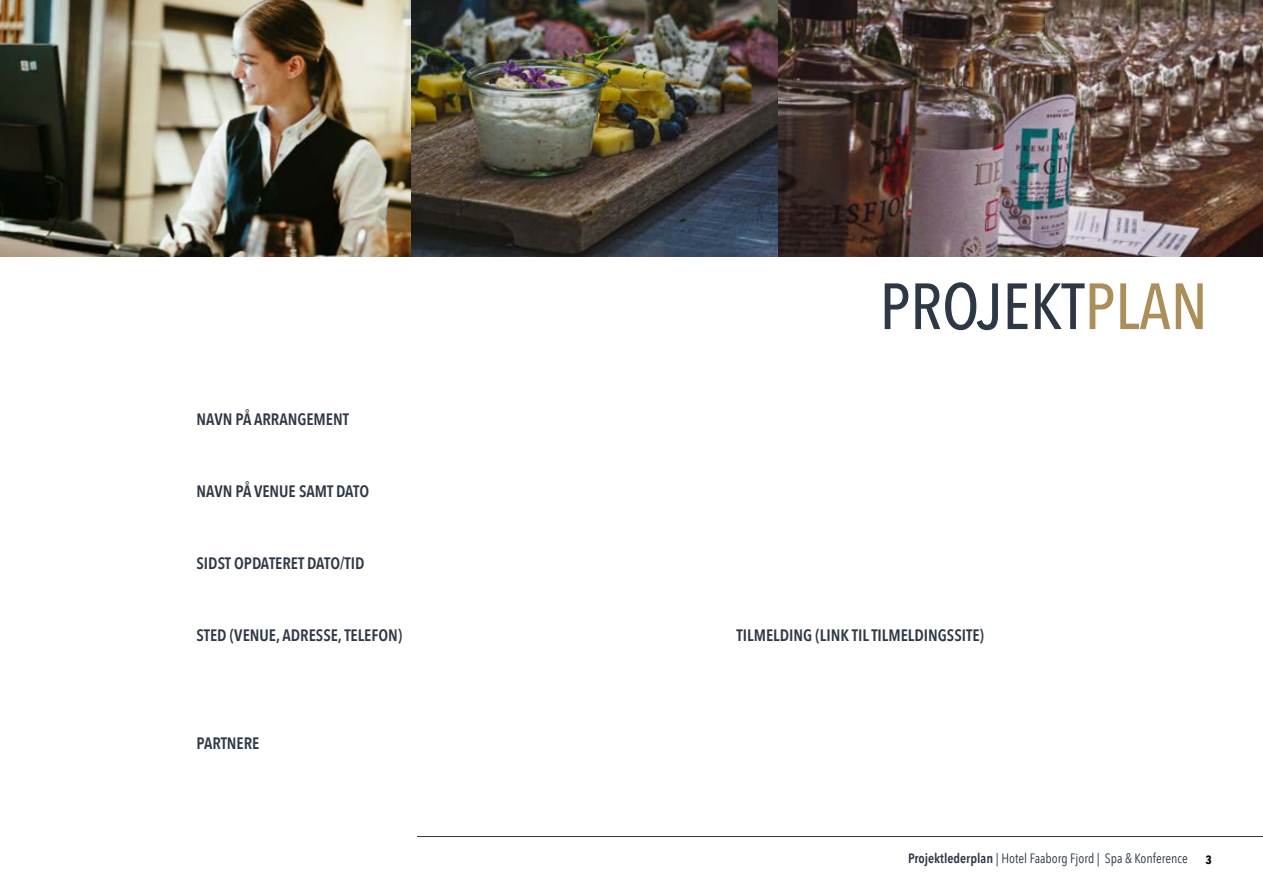
<style>
.page{position:relative;width:1263px;height:893px;background:#fff}
.page>*{position:absolute;margin:0;border:0;box-sizing:border-box;transform-origin:0 0}
.t1{font:500 64.5px "Avenir Next Condensed";color:#2e3845}
.t2{font:600 16.5px "Avenir Next Condensed";color:#2e3845}
.t3{font:13.5px "Avenir Next Condensed";color:#2e3845}
.t4{font:700 12px "Avenir Next Condensed";color:#000}
.s1{color:#ab8e59}
.s2{font-weight:600}
</style>
<div class="page">
<hr style="left:417px;top:836px;width:846px;height:1px;background:#2e3845">
<img style="left:0;top:0;width:1263px;height:257px">
<p class="t2" style="left:196px;top:405px;width:154px">NAVN PÅ ARRANGEMENT</p>
<p class="t2" style="left:196px;top:477px;width:174px">NAVN PÅ VENUE SAMT DATO</p>
<p class="t2" style="left:196px;top:549px;width:169px">SIDST OPDATERET DATO/TID</p>
<h1 class="t1" style="left:880px;top:267px;width:329px">PROJEKT<span class="s1">PLAN</span></h1>
<p class="t2" style="left:196px;top:621px;width:207px">STED (VENUE, ADRESSE, TELEFON)</p>
<p class="t2" style="left:737px;top:621px;width:249px">TILMELDING (LINK TIL TILMELDINGSSITE)</p>
<p class="t2" style="left:196px;top:729px;width:64px">PARTNERE</p>
<p class="t3" style="left:908px;top:847px;width:281px"><span class="s2">Projektlederplan</span> | Hotel Faaborg Fjord | Spa &amp; Konference</p>
<p class="t4" style="left:1205px;top:852px;width:8px">3</p>
</div>
